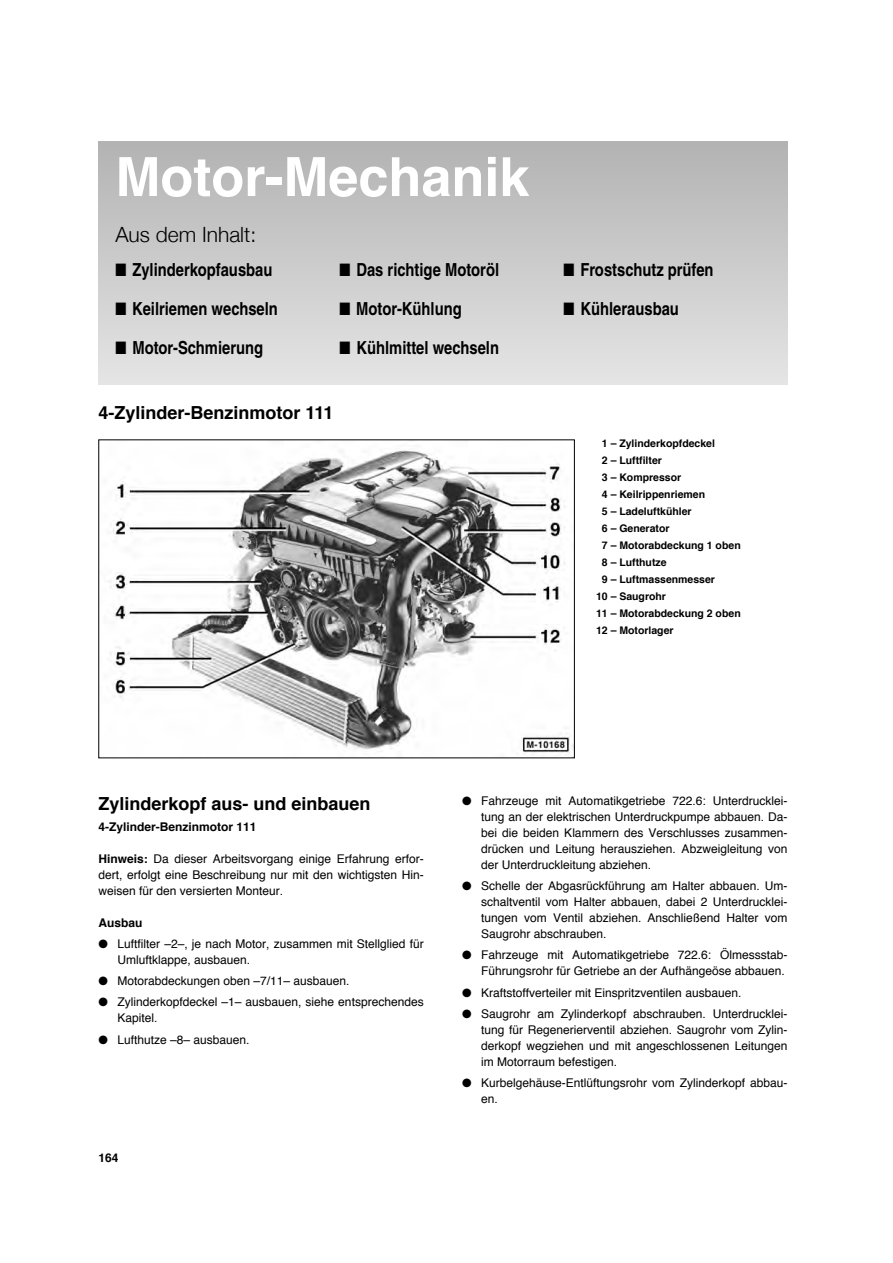
<style>
.page{position:relative;width:893px;height:1263px;background:#fff}
.page>*{position:absolute;margin:0;border:0;box-sizing:border-box;transform-origin:0 0}
.t1{font:700 54px "Helvetica";color:#fff}
.t2{font:300 21px "Helvetica Neue";color:#000}
.t3{font:700 condensed 18px "Helvetica";color:#000}
.t4{font:700 18px "Helvetica";color:#000}
.t5{font:12px/15.9px "Helvetica";color:#000;text-align:justify}
.t6{font:700 12px "Helvetica";color:#000}
.t7{font:700 10.5px "Helvetica";color:#000}
.s1{font-weight:700}
</style>
<div class="page">
<div style="left:98px;top:142px;width:689px;height:242px;background:linear-gradient(to bottom,#b3b3b3,#e5e5e5)"></div>
<img style="left:108px;top:450px;width:465px;height:305px">
<h1 class="t1" style="left:115px;top:154px;width:415px">Motor-Mechanik</h1>
<h2 class="t2" style="left:115px;top:222px;width:142px">Aus dem Inhalt:</h2>
<h3 class="t3" style="left:115px;top:263px;width:159px">■ Zylinderkopfausbau</h3>
<h3 class="t3" style="left:115px;top:302px;width:164px">■ Keilriemen wechseln</h3>
<h3 class="t3" style="left:115px;top:341px;width:149px">■ Motor-Schmierung</h3>
<h3 class="t3" style="left:339px;top:263px;width:161px">■ Das richtige Motoröl</h3>
<h3 class="t3" style="left:339px;top:302px;width:124px">■ Motor-Kühlung</h3>
<h3 class="t3" style="left:339px;top:341px;width:161px">■ Kühlmittel wechseln</h3>
<h3 class="t4" style="left:98px;top:405px;width:237px">4-Zylinder-Benzinmotor 111</h3>
<h3 class="t3" style="left:563px;top:263px;width:152px">■ Frostschutz prüfen</h3>
<h3 class="t3" style="left:563px;top:302px;width:117px">■ Kühlerausbau</h3>
<p class="t7" style="left:602px;top:439px;width:115px">1 – Zylinderkopfdeckel</p>
<p class="t7" style="left:602px;top:456px;width:61px">2 – Luftfilter</p>
<p class="t7" style="left:602px;top:473px;width:81px">3 – Kompressor</p>
<p class="t7" style="left:602px;top:490px;width:105px">4 – Keilrippenriemen</p>
<p class="t7" style="left:602px;top:507px;width:91px">5 – Ladeluftkühler</p>
<p class="t7" style="left:602px;top:524px;width:69px">6 – Generator</p>
<p class="t7" style="left:602px;top:541px;width:140px">7 – Motorabdeckung 1 oben</p>
<p class="t7" style="left:602px;top:558px;width:66px">8 – Lufthutze</p>
<p class="t7" style="left:602px;top:575px;width:115px">9 – Luftmassenmesser</p>
<p class="t7" style="left:596px;top:592px;width:71px">10 – Saugrohr</p>
<p class="t7" style="left:596px;top:609px;width:146px">11 – Motorabdeckung 2 oben</p>
<p class="t7" style="left:596px;top:626px;width:79px">12 – Motorlager</p>
<h3 class="t4" style="left:98px;top:796px;width:273px">Zylinderkopf aus- und einbauen</h3>
<p class="t6" style="left:98px;top:822px;width:159px">4-Zylinder-Benzinmotor 111</p>
<p class="t5" style="left:98px;top:852px;width:327px"><span class="s1">Hinweis:</span> Da dieser Arbeitsvorgang einige Erfahrung erfor&shy;dert, erfolgt eine Beschreibung nur mit den wichtigsten Hin&shy;weisen für den versierten Monteur.</p>
<p class="t6" style="left:98px;top:917px;width:45px">Ausbau</p>
<p class="t5" style="left:117px;top:937px;width:308px;text-indent:-19px">● Luftfilter –2–, je nach Motor, zusammen mit Stellglied für<br>Umluftklappe, ausbauen.</p>
<p class="t5" style="left:98px;top:974px;width:253px">● Motorabdeckungen oben –7/11– ausbauen.</p>
<p class="t5" style="left:117px;top:995px;width:308px;text-indent:-19px">● Zylinderkopfdeckel –1– ausbauen, siehe entsprechendes<br>Kapitel.</p>
<p class="t5" style="left:98px;top:1032px;width:153px">● Lufthutze –8– ausbauen.</p>
<p class="t6" style="left:98px;top:1153px;width:22px">164</p>
<p class="t5" style="left:481px;top:794px;width:308px;text-indent:-19px">● Fahrzeuge mit Automatikgetriebe 722.6: Unterdrucklei&shy;tung an der elektrischen Unterdruckpumpe abbauen. Da&shy;bei die beiden Klammern des Verschlusses zusammen&shy;drücken und Leitung herausziehen. Abzweigleitung von der Unterdruckleitung abziehen.</p>
<p class="t5" style="left:481px;top:879px;width:308px;text-indent:-19px">● Schelle der Abgasrückführung am Halter abbauen. Um&shy;schaltventil vom Halter abbauen, dabei 2 Unterdrucklei&shy;tungen vom Ventil abziehen. Anschließend Halter vom Saugrohr abschrauben.</p>
<p class="t5" style="left:462px;top:948px;width:327px;text-align:right">● Fahrzeuge mit Automatikgetriebe 722.6: Ölmessstab-<br>Führungsrohr für Getriebe an der Aufhängeöse abbauen.</p>
<p class="t5" style="left:462px;top:986px;width:281px">● Kraftstoffverteiler mit Einspritzventilen ausbauen.</p>
<p class="t5" style="left:481px;top:1007px;width:308px;text-indent:-19px">● Saugrohr am Zylinderkopf abschrauben. Unterdrucklei&shy;tung für Regenerierventil abziehen. Saugrohr vom Zylin&shy;derkopf wegziehen und mit angeschlossenen Leitungen im Motorraum befestigen.</p>
<p class="t5" style="left:481px;top:1076px;width:308px;text-indent:-19px">● Kurbelgehäuse-Entlüftungsrohr vom Zylinderkopf abbau&shy;en.</p>
</div>
